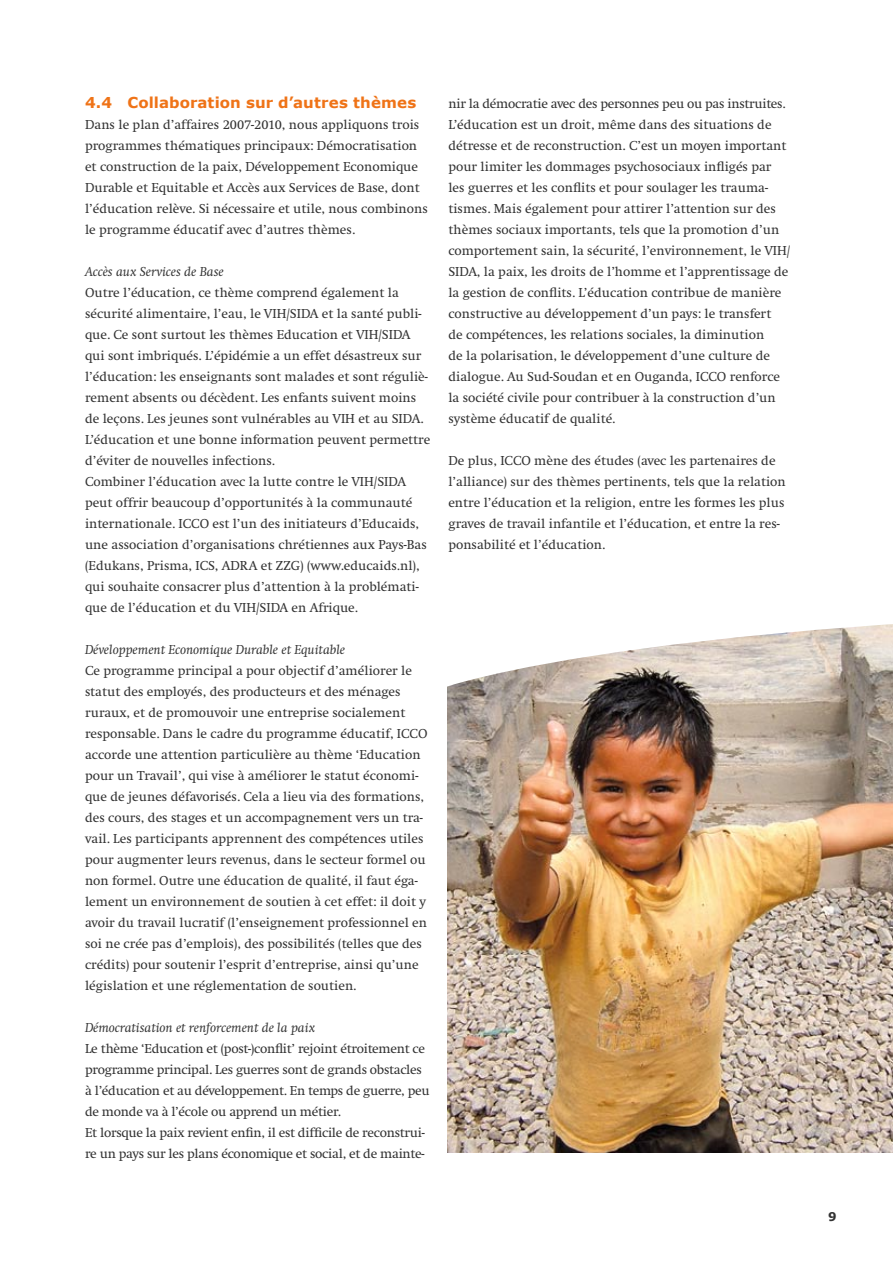
<style>
.page{position:relative;width:893px;height:1263px;background:#fff}
.page>*{position:absolute;margin:0;border:0;box-sizing:border-box;transform-origin:0 0}
.t1{font:700 15px "Verdana";letter-spacing:.005em;color:#ef7317}
.t2{font:13.5px/21px "Swift";color:#323232}
.t3{font:13.5px/21px "Swift";letter-spacing:-.02em;color:#323232}
.t4{font:italic 13.5px "Swift";color:#323232}
.t5{font:700 12px "Verdana";color:#323232}
</style>
<div class="page">
<img style="left:447px;top:689px;width:446px;height:463px">
<svg style="left:447px;top:624px;width:446px;height:65px"></svg>
<p class="t1" style="left:85px;top:92px;width:333px">4.4 Collaboration sur d’autres thèmes</p>
<p class="t2" style="left:85px;top:114px;width:344px">Dans le plan d’affaires 2007-2010, nous appliquons trois programmes thématiques principaux: Démocratisation et construction de la paix, Développement Economique Durable et Equitable et Accès aux Services de Base, dont l’éducation relève. Si nécessaire et utile, nous combinons le programme éducatif avec d’autres thèmes.</p>
<p class="t4" style="left:85px;top:264px;width:140px">Accès aux Services de Base</p>
<p class="t2" style="left:85px;top:282px;width:347px">Outre l’éducation, ce thème comprend également la sécurité alimentaire, l’eau, le VIH/SIDA et la santé publi&shy;que. Ce sont surtout les thèmes Education et VIH/SIDA qui sont imbriqués. L’épidémie a un effet désastreux sur l’éducation: les enseignants sont malades et sont réguliè&shy;rement absents ou décèdent. Les enfants suivent moins de leçons. Les jeunes sont vulnérables au VIH et au SIDA.<br>L’éducation et une bonne information peuvent permettre d’éviter de nouvelles infections.<br>Combiner l’éducation avec la lutte contre le VIH/SIDA peut offrir beaucoup d’opportunités à la communauté internationale. ICCO est l’un des initiateurs d’Educaids, une association d’organisations chrétiennes aux Pays-Bas (Edukans, Prisma, ICS, ADRA et ZZG) (www.educaids.nl), qui souhaite consacrer plus d’attention à la problémati&shy;que de l’éducation et du VIH/SIDA en Afrique.</p>
<p class="t4" style="left:85px;top:642px;width:262px">Développement Economique Durable et Equitable</p>
<p class="t2" style="left:85px;top:660px;width:344px">Ce programme principal a pour objectif d’améliorer le statut des employés, des producteurs et des ménages ruraux, et de promouvoir une entreprise socialement responsable. Dans le cadre du programme éducatif, ICCO accorde une attention particulière au thème ‘Education pour un Travail’, qui vise à améliorer le statut économi&shy;que de jeunes défavorisés. Cela a lieu via des formations, des cours, des stages et un accompagnement vers un tra&shy;vail. Les participants apprennent des compétences utiles pour augmenter leurs revenus, dans le secteur formel ou non formel. Outre une éducation de qualité, il faut éga&shy;lement un environnement de soutien à cet effet: il doit y avoir du travail lucratif (l’enseignement professionnel en soi ne crée pas d’emplois), des possibilités (telles que des crédits) pour soutenir l’esprit d’entreprise, ainsi qu’une législation et une réglementation de soutien.</p>
<p class="t4" style="left:85px;top:1020px;width:232px">Démocratisation et renforcement de la paix</p>
<p class="t3" style="left:85px;top:1038px;width:346px">Le thème ‘Education et (post-)conflit’ rejoint étroitement ce programme principal. Les guerres sont de grands obstacles à l’éducation et au développement. En temps de guerre, peu de monde va à l’école ou apprend un métier.<br>Et lorsque la paix revient enfin, il est difficile de reconstrui&shy;re un pays sur les plans économique et social, et de mainte-</p>
<p class="t2" style="left:448px;top:93px;width:343px">nir la démocratie avec des personnes peu ou pas instruites.<br>L’éducation est un droit, même dans des situations de détresse et de reconstruction. C’est un moyen important pour limiter les dommages psychosociaux infligés par les guerres et les conflits et pour soulager les trauma&shy;tismes. Mais également pour attirer l’attention sur des thèmes sociaux importants, tels que la promotion d’un comportement sain, la sécurité, l’environnement, le VIH/ SIDA, la paix, les droits de l’homme et l’apprentissage de la gestion de conflits. L’éducation contribue de manière constructive au développement d’un pays: le transfert<br>de compétences, les relations sociales, la diminution<br>de la polarisation, le développement d’une culture de dialogue. Au Sud-Soudan et en Ouganda, ICCO renforce la société civile pour contribuer à la construction d’un système éducatif de qualité.</p>
<p class="t2" style="left:448px;top:450px;width:339px">De plus, ICCO mène des études (avec les partenaires de l’alliance) sur des thèmes pertinents, tels que la relation entre l’éducation et la religion, entre les formes les plus graves de travail infantile et l’éducation, et entre la res&shy;ponsabilité et l’éducation.</p>
<p class="t5" style="left:828px;top:1209px;width:10px">9</p>
</div>
